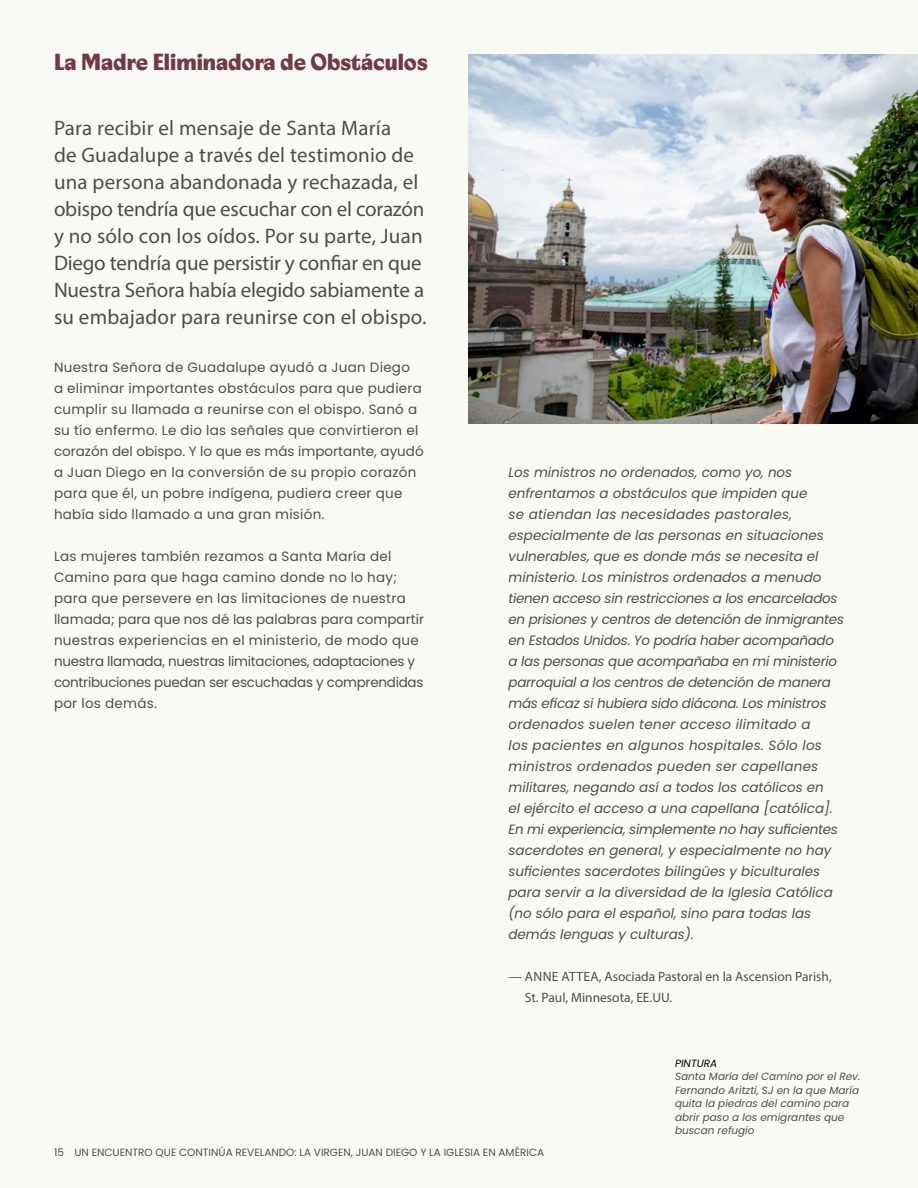
<style>
.page{position:relative;width:918px;height:1188px;background:#fafaf5}
.page>*{position:absolute;margin:0;border:0;box-sizing:border-box;transform-origin:0 0}
.t1{font:900 22.5px "Zangezi Sans 09";color:#723a45}
.t2{font:21px/27px "Myriad Pro";letter-spacing:.01em;color:#4d4d4f}
.t3{font:italic 13.5px/21px "Poppins";color:#4d4d4f}
.t4{font:13.5px/21px "Poppins";letter-spacing:.02em;color:#4d4d4f}
.t5{font:13.5px/21px "Myriad Pro";color:#4d4d4f}
.t6{font:italic 10.5px/13.5px "Poppins";color:#4d4d4f}
.t7{font:10.5px "Poppins";color:#4d4d4f}
.t8{font:italic 10.5px "Poppins";color:#000}
</style>
<div class="page">
<img style="left:468px;top:54px;width:450px;height:369px">
<h1 class="t1" style="left:54px;top:49px;width:375px">La Madre Eliminadora de Obstáculos</h1>
<p class="t2" style="left:54px;top:114px;width:374px">Para recibir el mensaje de Santa María<br>de Guadalupe a través del testimonio de una persona abandonada y rechazada, el obispo tendría que escuchar con el corazón y no sólo con los oídos. Por su parte, Juan Diego tendría que persistir y confiar en que Nuestra Señora había elegido sabiamente a su embajador para reunirse con el obispo.</p>
<p class="t4" style="left:54px;top:357px;width:371px">Nuestra Señora de Guadalupe ayudó a Juan Diego<br>a eliminar importantes obstáculos para que pudiera cumplir su llamada a reunirse con el obispo. Sanó a su tío enfermo. Le dio las señales que convirtieron el corazón del obispo. Y lo que es más importante, ayudó a Juan Diego en la conversión de su propio corazón para que él, un pobre indígena, pudiera creer que había sido llamado a una gran misión.</p>
<p class="t4" style="left:54px;top:546px;width:372px">Las mujeres también rezamos a Santa María del Camino para que haga camino donde no lo hay; para que persevere en las limitaciones de nuestra llamada; para que nos dé las palabras para compartir nuestras experiencias en el ministerio, de modo que nuestra llamada, nuestras limitaciones, adaptaciones y contribuciones puedan ser escuchadas y comprendidas por los demás.</p>
<p class="t3" style="left:508px;top:462px;width:337px">Los ministros no ordenados, como yo, nos enfrentamos a obstáculos que impiden que<br>se atiendan las necesidades pastorales, especialmente de las personas en situaciones vulnerables, que es donde más se necesita el ministerio. Los ministros ordenados a menudo tienen acceso sin restricciones a los encarcelados en prisiones y centros de detención de inmigrantes en Estados Unidos. Yo podría haber acompañado a las personas que acompañaba en mi ministerio parroquial a los centros de detención de manera más eficaz si hubiera sido diácona. Los ministros ordenados suelen tener acceso ilimitado a<br>los pacientes en algunos hospitales. Sólo los ministros ordenados pueden ser capellanes militares, negando así a todos los católicos en<br>el ejército el acceso a una capellana [católica].<br>En mi experiencia, simplemente no hay suficientes sacerdotes en general, y especialmente no hay suficientes sacerdotes bilingües y biculturales para servir a la diversidad de la Iglesia Católica (no sólo para el español, sino para todas las demás lenguas y culturas).</p>
<p class="t5" style="left:525px;top:966px;width:308px;text-indent:-16px">— ANNE ATTEA, Asociada Pastoral en la Ascension Parish,<br>St. Paul, Minnesota, EE.UU.</p>
<p class="t8" style="left:675px;top:1057px;width:44px">PINTURA</p>
<p class="t6" style="left:675px;top:1070px;width:187px">Santa María del Camino por el Rev.<br>Fernando Aritzti, SJ en la que María quita la piedras del camino para abrir paso a los emigrantes que buscan refugio</p>
<p class="t7" style="left:54px;top:1146px;width:492px">15 UN ENCUENTRO QUE CONTINÚA REVELANDO: LA VIRGEN, JUAN DIEGO Y LA IGLESIA EN AMÉRICA</p>
<p class="t7" style="left:75px;top:1146px;width:69px">CONCLUSION</p>
</div>
